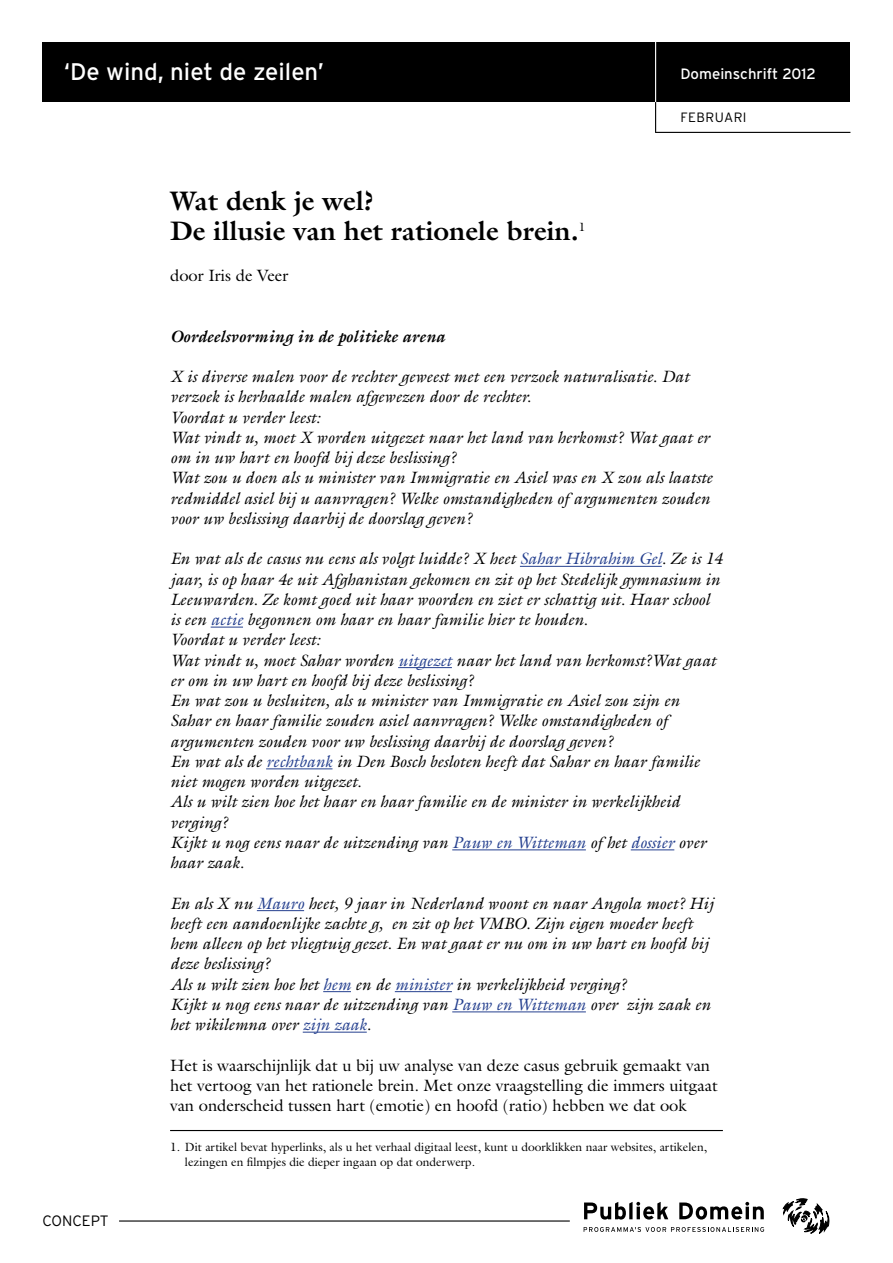
<style>
.page{position:relative;width:893px;height:1263px;background:#fff}
.page>*{position:absolute;margin:0;border:0;box-sizing:border-box;transform-origin:0 0}
.t1{font:700 27px/30px "Galliard";color:#000}
.t2{font:24px "Interstate";color:#fff}
.t3{font:italic 16.5px/20.2px "Galliard";color:#000}
.t4{font:16.5px/20.2px "Galliard";color:#000}
.t5{font:italic 700 16.5px "Galliard";color:#000}
.t6{font:15px "Interstate";color:#fff}
.t7{font:300 15px "Interstate";color:#000}
.t8{font:300 13.5px "Interstate";letter-spacing:.035em;color:#000}
.t9{font:12px/14.4px "Galliard";color:#000}
.s1{color:#25408f}
</style>
<div class="page">
<hr style="left:520px;top:566px;width:142px;height:1px;background:#25408f">
<hr style="left:211px;top:627px;width:32px;height:1px;background:#25408f">
<hr style="left:398px;top:667px;width:54px;height:1px;background:#25408f">
<hr style="left:266px;top:768px;width:66px;height:1px;background:#25408f">
<hr style="left:452px;top:849px;width:134px;height:1px;background:#25408f">
<hr style="left:631px;top:849px;width:43px;height:1px;background:#25408f">
<hr style="left:257px;top:910px;width:47px;height:1px;background:#25408f">
<svg style="left:323px;top:991px;width:28px;height:1px"></svg>
<hr style="left:395px;top:991px;width:57px;height:1px;background:#25408f">
<hr style="left:452px;top:1011px;width:134px;height:1px;background:#25408f">
<hr style="left:303px;top:1032px;width:64px;height:1px;background:#25408f">
<div style="left:43px;top:43px;width:807px;height:59px;background:#000"></div>
<hr style="left:655px;top:132px;width:195px;height:1px;background:#000">
<svg style="left:584px;top:1227px;width:180px;height:5px"></svg>
<svg style="left:584px;top:1202px;width:84px;height:17px"></svg>
<svg style="left:679px;top:1202px;width:85px;height:17px"></svg>
<hr style="left:655px;top:23px;width:1px;height:86px;background:#fff">
<hr style="left:655px;top:102px;width:1px;height:30px;background:#000">
<svg style="left:782px;top:1198px;width:48px;height:36px"></svg>
<hr style="left:119px;top:1220px;width:451px;height:1px;background:#000">
<hr style="left:170px;top:1130px;width:553px;height:1px;background:#000">
<h2 class="t2" style="left:64px;top:58px;width:262px">‘De wind, niet de zeilen’</h2>
<h1 class="t1" style="left:170px;top:186px;width:410px">Wat denk je wel?<br>De illusie van het rationele brein.</h1>
<p class="t9" style="left:579px;top:220px;width:8px">1</p>
<p class="t4" style="left:170px;top:265px;width:120px">door Iris de Veer</p>
<p class="t6" style="left:680px;top:65px;width:137px">Domeinschrift 2012</p>
<p class="t8" style="left:680px;top:110px;width:68px">FEBRUARI</p>
<p class="t5" style="left:170px;top:326px;width:277px">Oordeelsvorming in de politieke arena</p>
<p class="t3" style="left:170px;top:366px;width:544px">X is diverse malen voor de rechter geweest met een verzoek naturalisatie. Dat verzoek is herhaalde malen afgewezen door de rechter.<br>Voordat u verder leest:<br>Wat vindt u, moet X worden uitgezet naar het land van herkomst? Wat gaat er om in uw hart en hoofd bij deze beslissing?<br>Wat zou u doen als u minister van Immigratie en Asiel was en X zou als laatste redmiddel asiel bij u aanvragen? Welke omstandigheden of argumenten zouden voor uw beslissing daarbij de doorslag geven?</p>
<p class="t3" style="left:170px;top:548px;width:554px">En wat als de casus nu eens als volgt luidde? X heet <span class="s1">Sahar Hibrahim Gel</span>. Ze is 14 jaar, is op haar 4e uit Afghanistan gekomen en zit op het Stedelijk gymnasium in Leeuwarden. Ze komt goed uit haar woorden en ziet er schattig uit. Haar school is een <span class="s1">actie</span> begonnen om haar en haar familie hier te houden.<br>Voordat u verder leest:<br>Wat vindt u, moet Sahar worden <span class="s1">uitgezet</span> naar het land van herkomst?Wat gaat er om in uw hart en hoofd bij deze beslissing?<br>En wat zou u besluiten, als u minister van Immigratie en Asiel zou zijn en Sahar en haar familie zouden asiel aanvragen? Welke omstandigheden of argumenten zouden voor uw beslissing daarbij de doorslag geven?<br>En wat als de <span class="s1">rechtbank</span> in Den Bosch besloten heeft dat Sahar en haar familie niet mogen worden uitgezet.<br>Als u wilt zien hoe het haar en haar familie en de minister in werkelijkheid verging?<br>Kijkt u nog eens naar de uitzending van <span class="s1">Pauw en Witteman</span> of het <span class="s1">dossier</span> over haar zaak.</p>
<p class="t3" style="left:170px;top:892px;width:545px">En als X nu <span class="s1">Mauro</span> heet, 9 jaar in Nederland woont en naar Angola moet? Hij heeft een aandoenlijke zachte g, en zit op het VMBO. Zijn eigen moeder heeft hem alleen op het vliegtuig gezet. En wat gaat er nu om in uw hart en hoofd bij deze beslissing?<br>Als u wilt zien hoe het <span class="s1">hem</span> en de <span class="s1">minister</span> in werkelijkheid verging?<br>Kijkt u nog eens naar de uitzending van <span class="s1">Pauw en Witteman</span> over zijn zaak en het wikilemna over <span class="s1">zijn zaak</span>.</p>
<p class="t4" style="left:170px;top:1054px;width:549px">Het is waarschijnlijk dat u bij uw analyse van deze casus gebruik gemaakt van het vertoog van het rationele brein. Met onze vraagstelling die immers uitgaat van onderscheid tussen hart (emotie) en hoofd (ratio) hebben we dat ook</p>
<p class="t7" style="left:43px;top:1213px;width:68px">CONCEPT</p>
<p class="t9" style="left:185px;top:1140px;width:524px;text-indent:-15px">1. Dit artikel bevat hyperlinks, als u het verhaal digitaal leest, kunt u doorklikken naar websites, artikelen, lezingen en filmpjes die dieper ingaan op dat onderwerp.</p>
</div>
